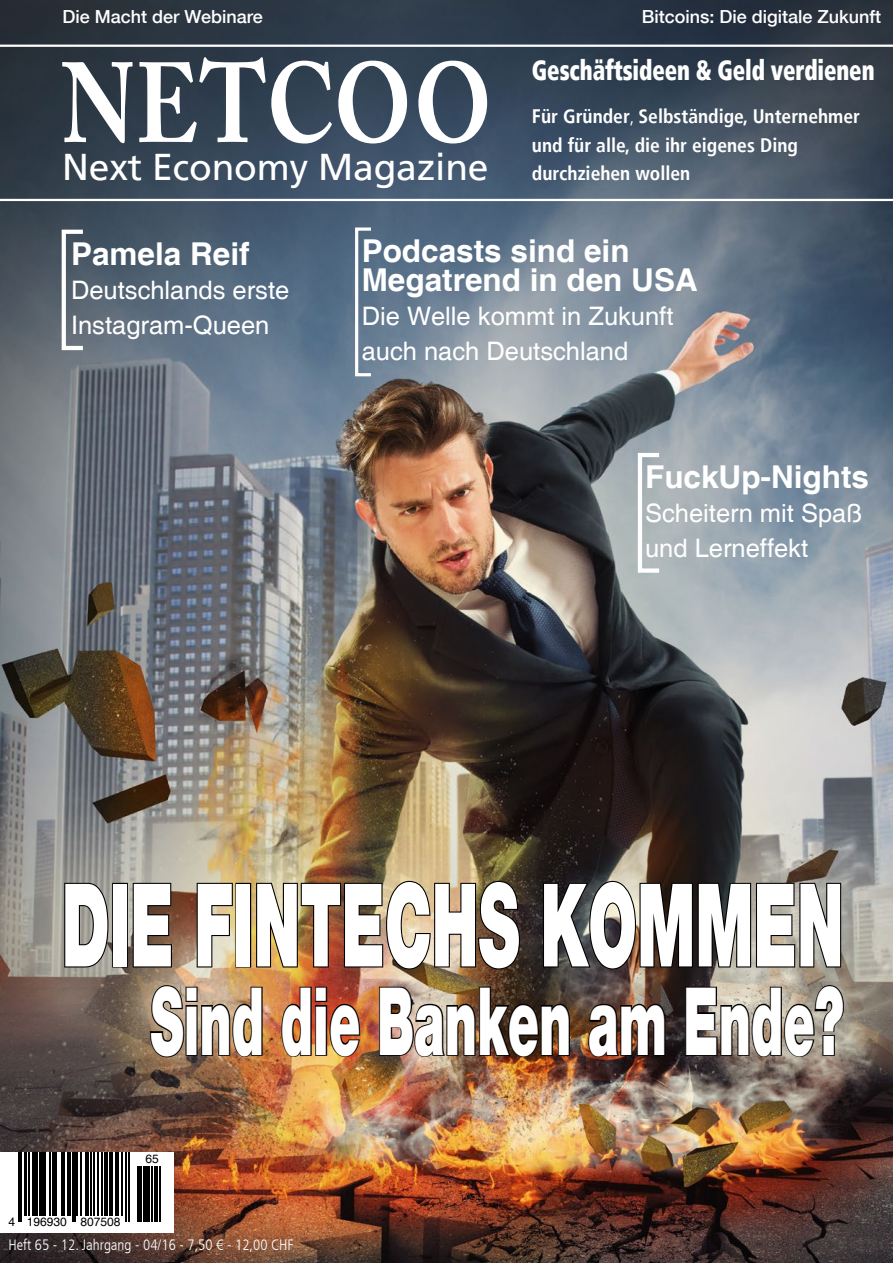
<style>
.page{position:relative;width:893px;height:1263px;background:#fff}
.page>*{position:absolute;margin:0;border:0;box-sizing:border-box;transform-origin:0 0}
.t1{font:900 115.5px "Helvetica Neue LT Com";color:#fff;scale:.53 1}
.t2{font:700 112.35px "Adobe Caslon Pro";letter-spacing:.015em;color:#fff;scale:.8 1}
.t3{font:900 93.75px "Helvetica Neue LT Com";color:#fff;scale:.53 1}
.t4{font:37.2px "Frutiger LT";letter-spacing:-.005em;color:#fff}
.t5{font:700 31.5px/29.2px "Helvetica";color:#fff}
.t6{font:900 condensed 28.2px "Frutiger LT";letter-spacing:-.005em;color:#fff;scale:.8 1}
.t7{font:25.5px/34.5px "Helvetica";color:#fff}
.t8{font:700 condensed 19.5px/28.5px "Frutiger LT";color:#fff}
.t9{font:500 18px "Helvetica Neue LT Com";color:#fff}
.t10{font:300 condensed 15px "Frutiger LT";color:#fff}
.t11{font:12px "Helvetica";color:#000}
.s1{font-weight:700;font-stretch:condensed;font-size:19.5px}
.s2{font-weight:300}
</style>
<div class="page">
<img style="left:0;top:0;width:893px;height:1263px">
<svg style="left:0;top:43px;width:893px;height:159px"></svg>
<svg style="left:0;top:1152px;width:173px;height:81px"></svg>
<hr style="left:18px;top:1152px;width:1px;height:70px;background:#000">
<hr style="left:20px;top:1152px;width:2px;height:70px;background:#000">
<hr style="left:24px;top:1152px;width:2px;height:63px;background:#000">
<hr style="left:29px;top:1152px;width:1px;height:63px;background:#000">
<hr style="left:32px;top:1152px;width:1px;height:63px;background:#000">
<hr style="left:34px;top:1152px;width:4px;height:63px;background:#000">
<hr style="left:39px;top:1152px;width:1px;height:63px;background:#000">
<hr style="left:42px;top:1152px;width:4px;height:63px;background:#000">
<hr style="left:50px;top:1152px;width:1px;height:63px;background:#000">
<hr style="left:52px;top:1152px;width:2px;height:63px;background:#000">
<hr style="left:56px;top:1152px;width:1px;height:63px;background:#000">
<hr style="left:61px;top:1152px;width:2px;height:63px;background:#000">
<hr style="left:64px;top:1152px;width:1px;height:63px;background:#000">
<hr style="left:67px;top:1152px;width:4px;height:63px;background:#000">
<hr style="left:72px;top:1152px;width:1px;height:70px;background:#000">
<hr style="left:74px;top:1152px;width:1px;height:70px;background:#000">
<hr style="left:77px;top:1152px;width:1px;height:63px;background:#000">
<hr style="left:80px;top:1152px;width:1px;height:63px;background:#000">
<hr style="left:85px;top:1152px;width:3px;height:63px;background:#000">
<hr style="left:91px;top:1152px;width:1px;height:63px;background:#000">
<hr style="left:93px;top:1152px;width:1px;height:63px;background:#000">
<hr style="left:98px;top:1152px;width:1px;height:63px;background:#000">
<hr style="left:101px;top:1152px;width:1px;height:63px;background:#000">
<hr style="left:105px;top:1152px;width:3px;height:63px;background:#000">
<hr style="left:109px;top:1152px;width:4px;height:63px;background:#000">
<hr style="left:115px;top:1152px;width:1px;height:63px;background:#000">
<hr style="left:118px;top:1152px;width:1px;height:63px;background:#000">
<hr style="left:121px;top:1152px;width:1px;height:63px;background:#000">
<hr style="left:126px;top:1152px;width:1px;height:70px;background:#000">
<hr style="left:128px;top:1152px;width:1px;height:70px;background:#000">
<hr style="left:137px;top:1166px;width:2px;height:56px;background:#000">
<hr style="left:140px;top:1166px;width:2px;height:56px;background:#000">
<hr style="left:143px;top:1166px;width:1px;height:56px;background:#000">
<hr style="left:146px;top:1166px;width:4px;height:56px;background:#000">
<hr style="left:151px;top:1166px;width:2px;height:56px;background:#000">
<hr style="left:154px;top:1166px;width:3px;height:56px;background:#000">
<hr style="left:160px;top:1166px;width:1px;height:56px;background:#000">
<div style="left:62px;top:230px;width:23px;height:120px;border:4px solid #fff"></div>
<div style="left:638px;top:453px;width:23px;height:120px;border:4px solid #fff"></div>
<svg style="left:63px;top:882px;width:47px;height:86px"></svg>
<div style="left:112px;top:883px;width:16px;height:84px;border:2px solid #000"></div>
<svg style="left:132px;top:882px;width:41px;height:86px"></svg>
<svg style="left:196px;top:882px;width:38px;height:86px"></svg>
<div style="left:235px;top:883px;width:16px;height:84px;border:2px solid #000"></div>
<img style="left:255px;top:879px;width:266px;height:92px">
<svg style="left:542px;top:880px;width:300px;height:90px"></svg>
<img style="left:149px;top:984px;width:115px;height:75px">
<img style="left:280px;top:986px;width:81px;height:72px">
<img style="left:378px;top:985px;width:193px;height:73px">
<img style="left:587px;top:1002px;width:79px;height:56px">
<svg style="left:684px;top:984px;width:161px;height:74px"></svg>
<div style="left:355px;top:227px;width:18px;height:149px;border:3px solid #fff"></div>
<p class="t9" style="left:62px;top:6px;width:202px">Die Macht der Webinare</p>
<p class="t9" style="left:642px;top:6px;width:241px">Bitcoins: Die digitale Zukunft</p>
<h2 class="t2" style="left:62px;top:37px;width:539px">NETCOO</h2>
<h3 class="t4" style="left:62px;top:145px;width:630px">Next Economy Magazine <span class="s1">durchziehen wollen</span></h3>
<p class="t6" style="left:532px;top:53px;width:430px">Geschäftsideen &amp; Geld verdienen</p>
<p class="t8" style="left:532px;top:102px;width:330px">Für Gründer<span class="s2">,</span> Selbständige, Unternehmer und für alle, die ihr eigenes Ding</p>
<p class="t5" style="left:71px;top:241px;width:180px">Pamela Reif</p>
<p class="t7" style="left:71px;top:274px;width:220px">Deutschlands erste<br>Instagram-Queen</p>
<p class="t5" style="left:362px;top:237px;width:338px">Podcasts sind ein<br>Megatrend in den USA</p>
<p class="t7" style="left:362px;top:300px;width:313px">Die Welle kommt in Zukunft auch nach Deutschland</p>
<p class="t5" style="left:645px;top:463px;width:225px">FuckUp-Nights</p>
<p class="t7" style="left:645px;top:497px;width:218px">Scheitern mit Spaß und Lerneffekt</p>
<h1 class="t1" style="left:62px;top:856px;width:1477px">DIE FINTECHS KOMMEN</h1>
<h3 class="t3" style="left:150px;top:965px;width:1309px">Sind die Banken am Ende?</h3>
<p class="t11" style="left:8px;top:1215px;width:114px">4 196930 807508</p>
<p class="t11" style="left:145px;top:1152px;width:15px">65</p>
<p class="t10" style="left:9px;top:1236px;width:287px">Heft 65 - 12. Jahrgang - 04/16 - 7,50 € - 12,00 CHF</p>
</div>
